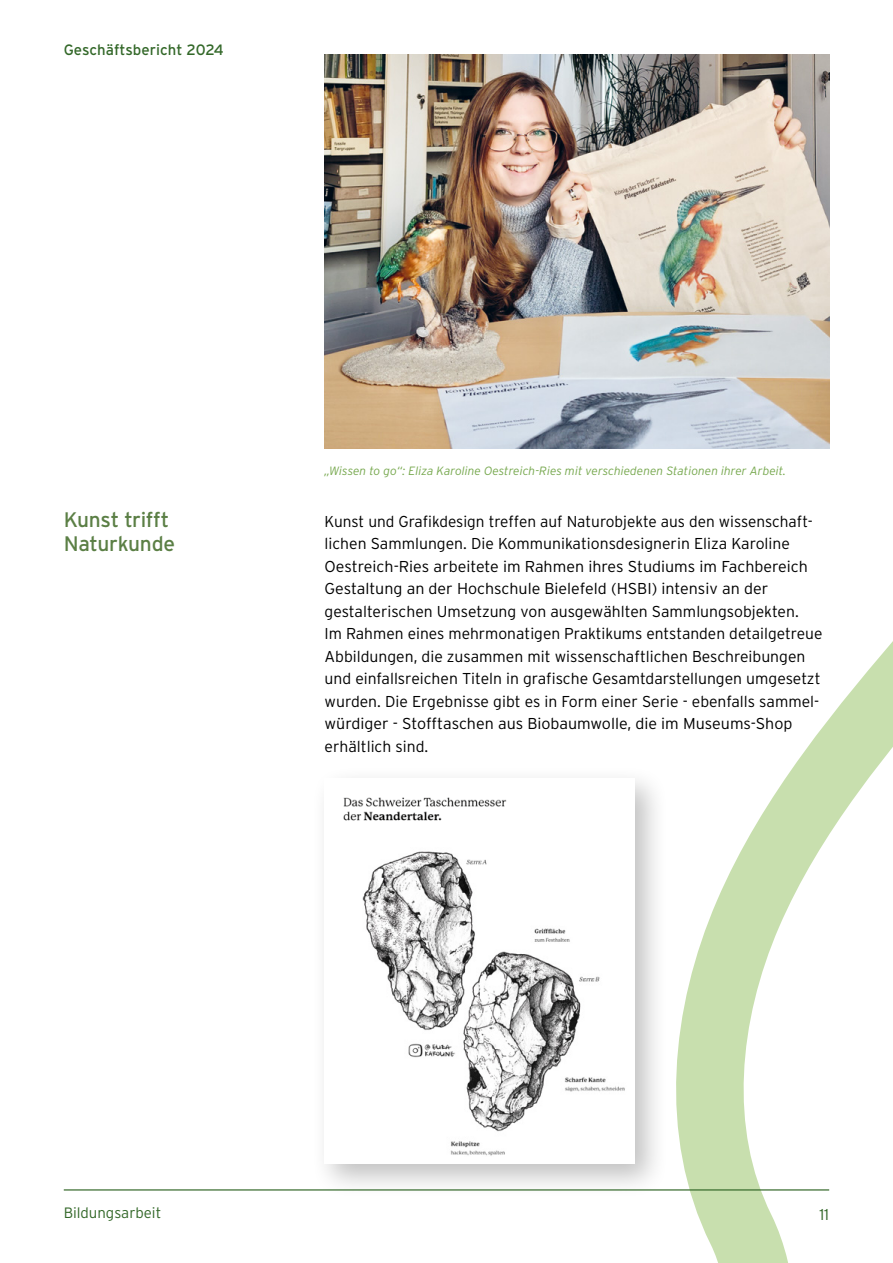
<style>
.page{position:relative;width:893px;height:1263px;background:#fff}
.page>*{position:absolute;margin:0;border:0;box-sizing:border-box;transform-origin:0 0}
.t1{font:21px/24px "Interstate";letter-spacing:-.015em;color:#5b7f45}
.t2{font:300 15.75px/22.5px "Interstate";color:#000}
.t3{font:300 15.75px "Interstate";color:#336829}
.t4{font:15px "Interstate";color:#336829}
.t5{font:300 15px "Interstate";color:#336829}
.t6{font:italic 300 12px "Interstate";color:#78a950}
</style>
<div class="page">
<div style="left:311px;top:765px;width:359px;height:434px;background:#000;opacity:.25"></div>
<div style="left:325px;top:778px;width:310px;height:386px;background:#fff"></div>
<img style="left:343px;top:797px;width:164px;height:24px">
<svg style="left:616px;top:54px;width:277px;height:1209px"></svg>
<hr style="left:64px;top:1189px;width:765px;height:1px;background:#336829">
<img style="left:325px;top:54px;width:504px;height:394px">
<img style="left:362px;top:837px;width:267px;height:320px">
<div style="left:329px;top:1012px;width:63px;height:135px;background:#fff"></div>
<p class="t4" style="left:64px;top:41px;width:161px">Geschäftsbericht 2024</p>
<h1 class="t1" style="left:64px;top:507px;width:113px">Kunst trifft<br>Naturkunde</h1>
<p class="t6" style="left:325px;top:464px;width:463px">„Wissen to go“: Eliza Karoline Oestreich-Ries mit verschiedenen Stationen ihrer Arbeit.</p>
<p class="t2" style="left:325px;top:510px;width:499px">Kunst und Grafikdesign treffen auf Naturobjekte aus den wissenschaft&shy;lichen Sammlungen. Die Kommunikationsdesignerin Eliza Karoline Oestreich-Ries arbeitete im Rahmen ihres Studiums im Fachbereich Gestaltung an der Hochschule Bielefeld (HSBI) intensiv an der gestalterischen Umsetzung von ausgewählten Sammlungsobjekten.<br>Im Rahmen eines mehrmonatigen Praktikums entstanden detailgetreue Abbildungen, die zusammen mit wissenschaftlichen Beschreibungen und einfallsreichen Titeln in grafische Gesamtdarstellungen umgesetzt wurden. Die Ergebnisse gibt es in Form einer Serie - ebenfalls sammel&shy;würdiger - Stofftaschen aus Biobaumwolle, die im Museums-Shop erhältlich sind.</p>
<p class="t5" style="left:64px;top:1204px;width:99px">Bildungsarbeit</p>
<p class="t3" style="left:819px;top:1206px;width:11px">11</p>
</div>
